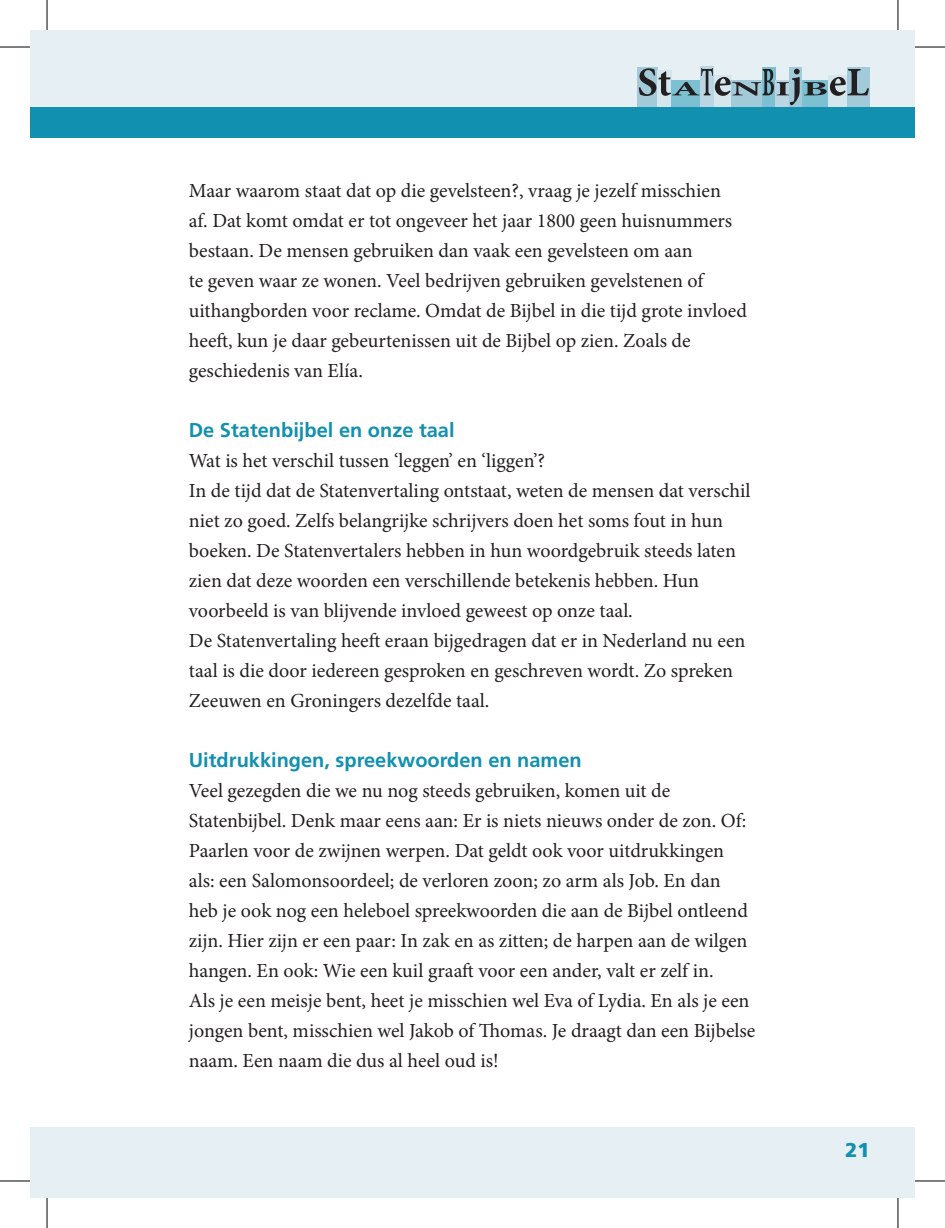
<style>
.page{position:relative;width:945px;height:1228px;background:#fff}
.page>*{position:absolute;margin:0;border:0;box-sizing:border-box;transform-origin:0 0}
.t1{font:20px/30px "Minion Pro";color:#231f20}
.t2{font:700 20px "Frutiger LT Std";color:#1290af}
.t3{font:900 20px "Frutiger LT Std";color:#1290af}
</style>
<div class="page">
<div style="left:30px;top:30px;width:17px;height:85px;background:#e6f0f4"></div>
<div style="left:30px;top:1127px;width:17px;height:71px;background:#e6f0f4"></div>
<div style="left:30px;top:107px;width:17px;height:30px;background:#1290af"></div>
<div style="left:47px;top:30px;width:867px;height:85px;background:#e6f0f4"></div>
<div style="left:47px;top:1127px;width:867px;height:71px;background:#e6f0f4"></div>
<div style="left:637px;top:67px;width:20px;height:60px;background:#a2cad9"></div>
<div style="left:657px;top:70px;width:14px;height:57px;background:#d5e6ed"></div>
<div style="left:671px;top:81px;width:29px;height:46px;background:#7cc0d1"></div>
<div style="left:700px;top:67px;width:14px;height:60px;background:#bbd6e2"></div>
<div style="left:714px;top:76px;width:17px;height:51px;background:#d5e6ed"></div>
<div style="left:731px;top:81px;width:30px;height:46px;background:#a2cad9"></div>
<div style="left:761px;top:68px;width:14px;height:59px;background:#7cc0d1"></div>
<div style="left:775px;top:81px;width:14px;height:46px;background:#bbd6e2"></div>
<div style="left:789px;top:68px;width:12px;height:59px;background:#a2cad9"></div>
<div style="left:801px;top:81px;width:27px;height:46px;background:#7cc0d1"></div>
<div style="left:828px;top:76px;width:18px;height:51px;background:#d5e6ed"></div>
<div style="left:846px;top:68px;width:23px;height:59px;background:#a2cad9"></div>
<svg style="left:638px;top:68px;width:230px;height:37px"></svg>
<div style="left:47px;top:107px;width:867px;height:30px;background:#1290af"></div>
<hr style="left:0;top:47px;width:30px;height:1px;background:#000">
<hr style="left:914px;top:47px;width:30px;height:1px;background:#000">
<hr style="left:0;top:1181px;width:30px;height:1px;background:#000">
<hr style="left:914px;top:1181px;width:30px;height:1px;background:#000">
<hr style="left:47px;top:0;width:1px;height:30px;background:#000">
<hr style="left:47px;top:1198px;width:1px;height:30px;background:#000">
<hr style="left:897px;top:0;width:1px;height:30px;background:#000">
<hr style="left:897px;top:1198px;width:1px;height:30px;background:#000">
<p class="t1" style="left:189px;top:176px;width:559px">Maar waarom staat dat op die gevelsteen?, vraag je jezelf misschien<br>af. Dat komt omdat er tot ongeveer het jaar 1800 geen huisnummers bestaan. De mensen gebruiken dan vaak een gevelsteen om aan<br>te geven waar ze wonen. Veel bedrijven gebruiken gevelstenen of uithangborden voor reclame. Omdat de Bijbel in die tijd grote invloed heeft, kun je daar gebeurtenissen uit de Bijbel op zien. Zoals de geschiedenis van Elía.</p>
<p class="t2" style="left:189px;top:418px;width:267px">De Statenbijbel en onze taal</p>
<p class="t1" style="left:189px;top:446px;width:563px">Wat is het verschil tussen ‘leggen’ en ‘liggen’?<br>In de tijd dat de Statenvertaling ontstaat, weten de mensen dat verschil niet zo goed. Zelfs belangrijke schrijvers doen het soms fout in hun boeken. De Statenvertalers hebben in hun woordgebruik steeds laten zien dat deze woorden een verschillende betekenis hebben. Hun voorbeeld is van blijvende invloed geweest op onze taal.<br>De Statenvertaling heeft eraan bijgedragen dat er in Nederland nu een taal is die door iedereen gesproken en geschreven wordt. Zo spreken Zeeuwen en Groningers dezelfde taal.</p>
<p class="t2" style="left:189px;top:748px;width:394px">Uitdrukkingen, spreekwoorden en namen</p>
<p class="t1" style="left:189px;top:776px;width:568px">Veel gezegden die we nu nog steeds gebruiken, komen uit de Statenbijbel. Denk maar eens aan: Er is niets nieuws onder de zon. Of:<br>Paarlen voor de zwijnen werpen. Dat geldt ook voor uitdrukkingen<br>als: een Salomonsoordeel; de verloren zoon; zo arm als Job. En dan<br>heb je ook nog een heleboel spreekwoorden die aan de Bijbel ontleend zijn. Hier zijn er een paar: In zak en as zitten; de harpen aan de wilgen hangen. En ook: Wie een kuil graaft voor een ander, valt er zelf in.<br>Als je een meisje bent, heet je misschien wel Eva of Lydia. En als je een jongen bent, misschien wel Jakob of Thomas. Je draagt dan een Bijbelse naam. Een naam die dus al heel oud is!</p>
<p class="t3" style="left:845px;top:1138px;width:26px">21</p>
</div>
